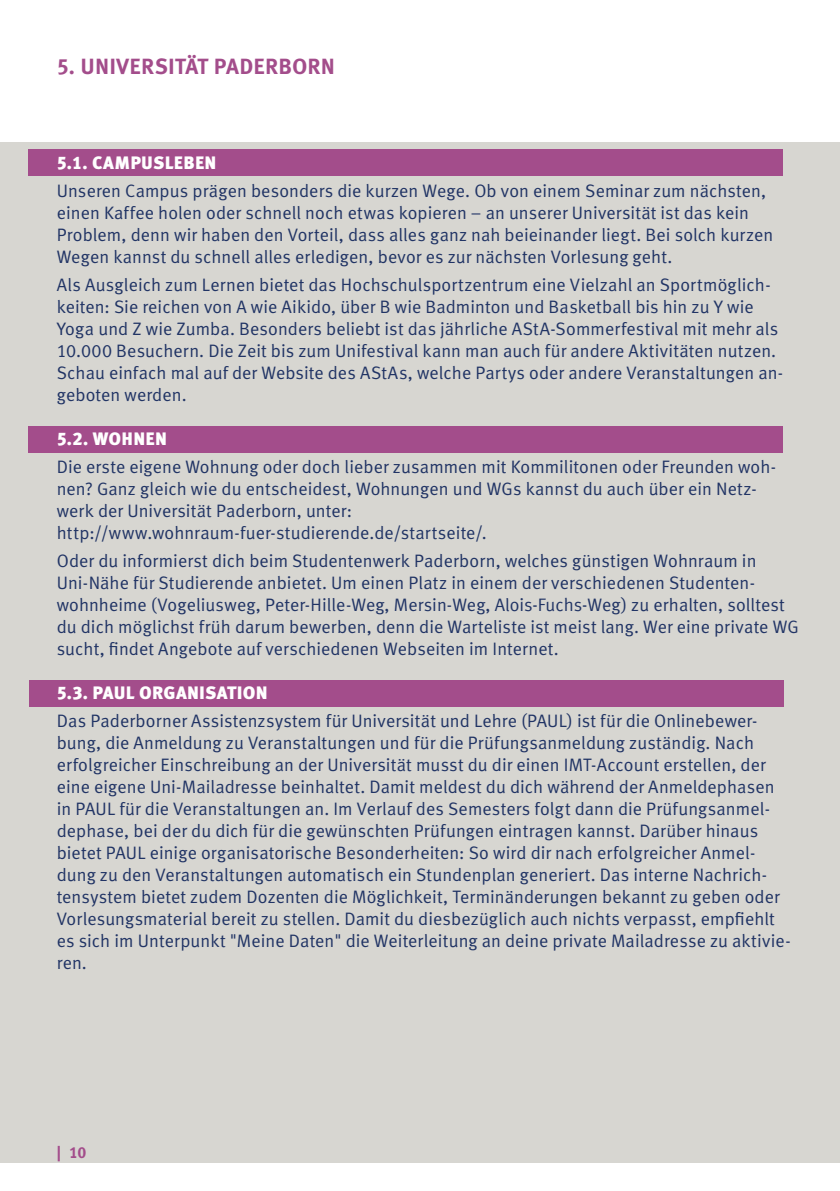
<style>
.page{position:relative;width:840px;height:1191px;background:#fff}
.page>*{position:absolute;margin:0;border:0;box-sizing:border-box;transform-origin:0 0}
.t1{font:22px "Meta Bold LF Caps";letter-spacing:.01em;color:#a34d8b}
.t2{font:18px/22px "Meta Normal LF";letter-spacing:.005em;color:#213465}
.t3{font:18px "Meta Black LF Caps";letter-spacing:.015em;color:#fff}
.t4{font:16px "Meta Bold LF Caps";color:#a34d8b}
</style>
<div class="page">
<div style="left:0;top:142px;width:839px;height:1020px;background:#d7d6d1"></div>
<div style="left:28px;top:149px;width:754px;height:27px;background:#a34d8b"></div>
<div style="left:28px;top:426px;width:754px;height:26px;background:#a34d8b"></div>
<div style="left:29px;top:680px;width:754px;height:27px;background:#a34d8b"></div>
<p class="t1" style="left:57px;top:53px;width:279px">5. UNIVERSITÄT PADERBORN</p>
<p class="t3" style="left:57px;top:152px;width:161px">5.1. CAMPUSLEBEN</p>
<p class="t2" style="left:57px;top:179px;width:717px">Unseren Campus prägen besonders die kurzen Wege. Ob von einem Seminar zum nächsten, einen Kaffee holen oder schnell noch etwas kopieren – an unserer Universität ist das kein Problem, denn wir haben den Vorteil, dass alles ganz nah beieinander liegt. Bei solch kurzen Wegen kannst du schnell alles erledigen, bevor es zur nächsten Vorlesung geht.</p>
<p class="t2" style="left:57px;top:273px;width:727px">Als Ausgleich zum Lernen bietet das Hochschulsportzentrum eine Vielzahl an Sportmöglich&shy;keiten: Sie reichen von A wie Aikido, über B wie Badminton und Basketball bis hin zu Y wie Yoga und Z wie Zumba. Besonders beliebt ist das jährliche AStA-Sommerfestival mit mehr als 10.000 Besuchern. Die Zeit bis zum Unifestival kann man auch für andere Aktivitäten nutzen.<br>Schau einfach mal auf der Website des AStAs, welche Partys oder andere Veranstaltungen an&shy;geboten werden.</p>
<p class="t3" style="left:57px;top:428px;width:112px">5.2. WOHNEN</p>
<p class="t2" style="left:57px;top:455px;width:720px">Die erste eigene Wohnung oder doch lieber zusammen mit Kommilitonen oder Freunden woh&shy;nen? Ganz gleich wie du entscheidest, Wohnungen und WGs kannst du auch über ein Netz&shy;werk der Universität Paderborn, unter: http://www.wohnraum-fuer-studierende.de/startseite/.</p>
<p class="t2" style="left:57px;top:549px;width:743px">Oder du informierst dich beim Studentenwerk Paderborn, welches günstigen Wohnraum in Uni-Nähe für Studierende anbietet. Um einen Platz in einem der verschiedenen Studenten&shy;wohnheime (Vogeliusweg, Peter-Hille-Weg, Mersin-Weg, Alois-Fuchs-Weg) zu erhalten, solltest du dich möglichst früh darum bewerben, denn die Warteliste ist meist lang. Wer eine private WG sucht, findet Angebote auf verschiedenen Webseiten im Internet.</p>
<p class="t3" style="left:57px;top:682px;width:212px">5.3. PAUL ORGANISATION</p>
<p class="t2" style="left:57px;top:709px;width:735px">Das Paderborner Assistenzsystem für Universität und Lehre (PAUL) ist für die Onlinebewer&shy;bung, die Anmeldung zu Veranstaltungen und für die Prüfungsanmeldung zuständig. Nach erfolgreicher Einschreibung an der Universität musst du dir einen IMT-Account erstellen, der eine eigene Uni-Mailadresse beinhaltet. Damit meldest du dich während der Anmeldephasen in PAUL für die Veranstaltungen an. Im Verlauf des Semesters folgt dann die Prüfungsanmel&shy;dephase, bei der du dich für die gewünschten Prüfungen eintragen kannst. Darüber hinaus bietet PAUL einige organisatorische Besonderheiten: So wird dir nach erfolgreicher Anmel&shy;dung zu den Veranstaltungen automatisch ein Stundenplan generiert. Das interne Nachrich&shy;tensystem bietet zudem Dozenten die Möglichkeit, Terminänderungen bekannt zu geben oder Vorlesungsmaterial bereit zu stellen. Damit du diesbezüglich auch nichts verpasst, empfiehlt es sich im Unterpunkt "Meine Daten" die Weiterleitung an deine private Mailadresse zu aktivie&shy;ren.</p>
<p class="t4" style="left:57px;top:1143px;width:31px">| 10</p>
</div>
